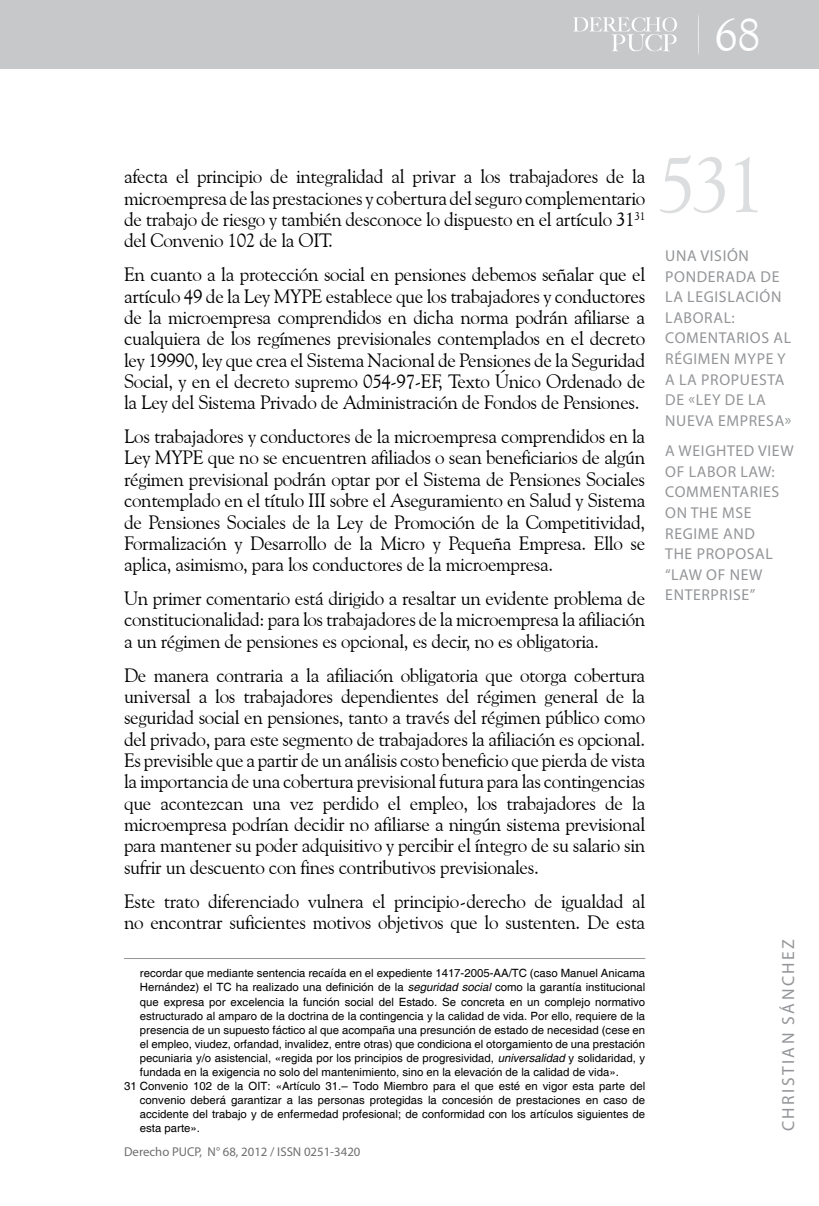
<style>
.page{position:relative;width:819px;height:1206px;background:#fff}
.page>*{position:absolute;margin:0;border:0;box-sizing:border-box;transform-origin:0 0}
.t1{font:78.75px "Goudy Old Style BT";color:#dcddde}
.t2{font:46.38px "Goudy Old Style BT";color:#fff}
.t3{font:19.25px/21.3px "Goudy Old Style BT";letter-spacing:-.02em;color:#000;text-align:justify}
.t4{font:17.5px "Myriad Pro";letter-spacing:.14em;color:#939598}
.t5{font:15.75px/20.7px "Myriad Pro";letter-spacing:.04em;color:#939598}
.t6{font:12.78px "Myriad Pro";color:#6d6e71}
.t7{font:11.38px "Helvetica";color:#000}
.s1{font-family:"Goudy Old Style BT Roman SC800"}
.s2{font-style:italic}
</style>
<div class="page">
<div style="left:0;top:0;width:819px;height:69px;background:#c7c8ca"></div>
<svg style="left:573px;top:17px;width:104px;height:34px"></svg>
<hr style="left:124px;top:958px;width:521px;height:1px;background:#939598">
<h2 class="t2" style="left:714px;top:6px;width:47px">68</h2>
<p class="t3" style="left:124px;top:166px;width:522px">afecta el principio de integralidad al privar a los trabajadores de la microempresa de las prestaciones y cobertura del seguro complementario de trabajo de riesgo y también desconoce lo dispuesto en el artículo 31<sup>31 </sup>del Convenio 102 de la OIT.</p>
<p class="t3" style="left:124px;top:263px;width:522px">En cuanto a la protección social en pensiones debemos señalar que el artículo 49 de la Ley <span class="s1">MYPE</span> establece que los trabajadores y conductores de la microempresa comprendidos en dicha norma podrán afiliarse a cualquiera de los regímenes previsionales contemplados en el decreto ley 19990, ley que crea el Sistema Nacional de Pensiones de la Seguridad Social, y en el decreto supremo 054-97-EF, Texto Único Ordenado de la Ley del Sistema Privado de Administración de Fondos de Pensiones.</p>
<p class="t3" style="left:124px;top:425px;width:522px">Los trabajadores y conductores de la microempresa comprendidos en la Ley <span class="s1">MYPE</span> que no se encuentren afiliados o sean beneficiarios de algún régimen previsional podrán optar por el Sistema de Pensiones Sociales contemplado en el título III sobre el Aseguramiento en Salud y Sistema de Pensiones Sociales de la Ley de Promoción de la Competitividad, Formalización y Desarrollo de la Micro y Pequeña Empresa. Ello se aplica, asimismo, para los conductores de la microempresa.</p>
<p class="t3" style="left:124px;top:587px;width:522px">Un primer comentario está dirigido a resaltar un evidente problema de constitucionalidad: para los trabajadores de la microempresa la afiliación a un régimen de pensiones es opcional, es decir, no es obligatoria.</p>
<p class="t3" style="left:124px;top:664px;width:522px">De manera contraria a la afiliación obligatoria que otorga cobertura universal a los trabajadores dependientes del régimen general de la seguridad social en pensiones, tanto a través del régimen público como del privado, para este segmento de trabajadores la afiliación es opcional.<br>Es previsible que a partir de un análisis costo beneficio que pierda de vista la importancia de una cobertura previsional futura para las contingencias que acontezcan una vez perdido el empleo, los trabajadores de la microempresa podrían decidir no afiliarse a ningún sistema previsional para mantener su poder adquisitivo y percibir el íntegro de su salario sin sufrir un descuento con fines contributivos previsionales.</p>
<p class="t3" style="left:124px;top:889px;width:522px">Este trato diferenciado vulnera el principio-derecho de igualdad al no encontrar suficientes motivos objetivos que lo sustenten. De esta</p>
<p class="t7" style="left:140px;top:966px;width:506px">recordar que mediante sentencia recaída en el expediente 1417-2005-AA/TC (caso Manuel Anicama</p>
<p class="t7" style="left:140px;top:980px;width:506px">Hernández) el TC ha realizado una definición de la <span class="s2">seguridad social</span> como la garantía institucional</p>
<p class="t7" style="left:140px;top:994px;width:506px">que expresa por excelencia la función social del Estado. Se concreta en un complejo normativo</p>
<p class="t7" style="left:140px;top:1008px;width:506px">estructurado al amparo de la doctrina de la contingencia y la calidad de vida. Por ello, requiere de la</p>
<p class="t7" style="left:140px;top:1022px;width:507px">presencia de un supuesto fáctico al que acompaña una presunción de estado de necesidad (cese en</p>
<p class="t7" style="left:140px;top:1036px;width:506px">el empleo, viudez, orfandad, invalidez, entre otras) que condiciona el otorgamiento de una prestación</p>
<p class="t7" style="left:140px;top:1050px;width:506px">pecuniaria y/o asistencial, «regida por los principios de progresividad, <span class="s2">universalidad</span> y solidaridad, y</p>
<p class="t7" style="left:140px;top:1064px;width:480px">fundada en la exigencia no solo del mantenimiento, sino en la elevación de la calidad de vida».</p>
<p class="t7" style="left:124px;top:1078px;width:522px">31 Convenio 102 de la OIT: «Artículo 31.– Todo Miembro para el que esté en vigor esta parte del</p>
<p class="t7" style="left:140px;top:1092px;width:506px">convenio deberá garantizar a las personas protegidas la concesión de prestaciones en caso de</p>
<p class="t7" style="left:140px;top:1106px;width:506px">accidente del trabajo y de enfermedad profesional; de conformidad con los artículos siguientes de</p>
<p class="t7" style="left:140px;top:1120px;width:62px">esta parte».</p>
<p class="t6" style="left:124px;top:1144px;width:160px">DERECHO PUCP, N° 68, 2012 / ISSN</p>
<p class="t6" style="left:304px;top:1144px;width:58px">0251-3420</p>
<h1 class="t1" style="left:657px;top:136px;width:109px">531</h1>
<p class="t5" style="left:665px;top:245px;width:128px">UNA VISIÓN<br>PONDERADA DE<br>LA LEGISLACIÓN<br>LABORAL:<br>COMENTARIOS AL<br>RÉGIMEN MYPE Y<br>A LA PROPUESTA<br>DE «LEY DE LA<br>NUEVA EMPRESA»</p>
<p class="t5" style="left:665px;top:440px;width:130px">A WEIGHTED VIEW<br>OF LABOR LAW:<br>COMMENTARIES<br>ON THE MSE<br>REGIME AND<br>THE PROPOSAL “LAW OF NEW<br>ENTERPRISE”</p>
<p class="t4" style="left:777px;top:1131px;width:194px;rotate:-90deg">CHRISTIAN SÁNCHEZ</p>
</div>
